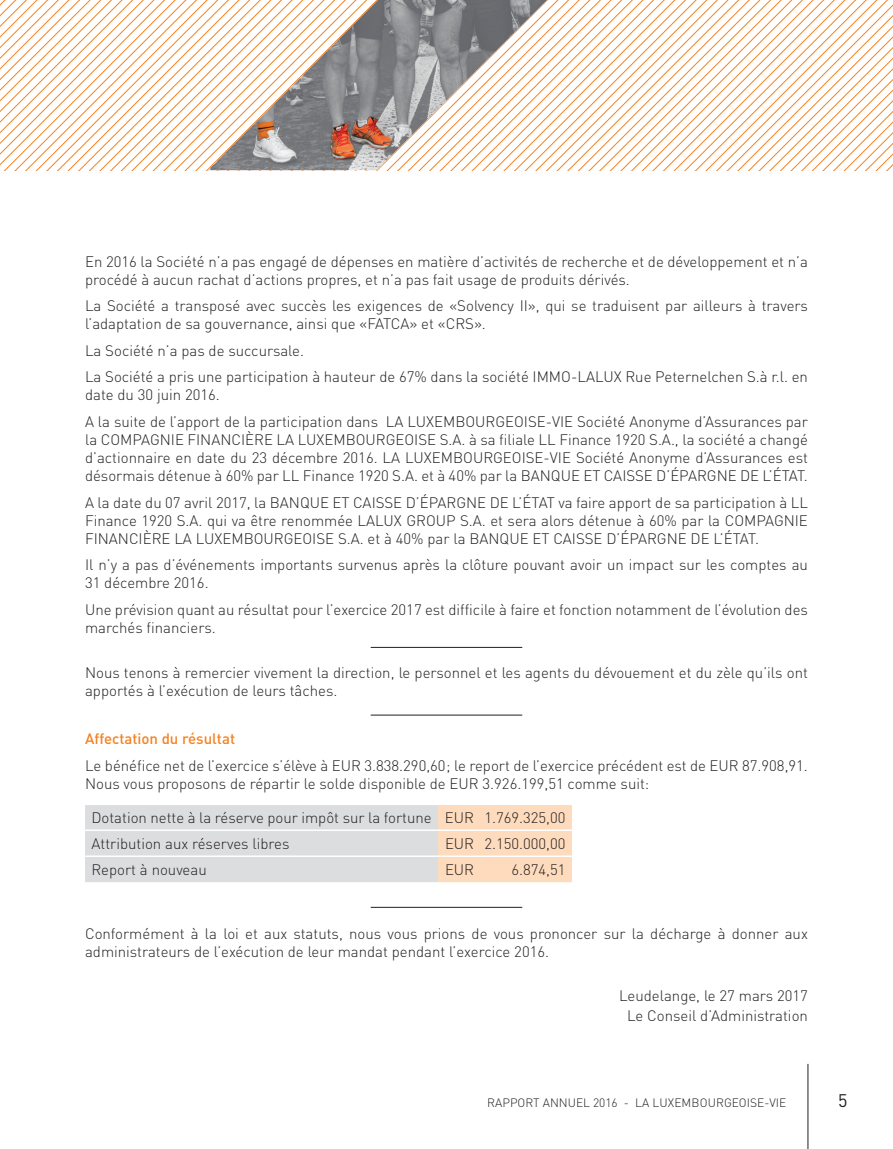
<style>
.page{position:relative;width:893px;height:1149px;background:#fff}
.page>*{position:absolute;margin:0;border:0;box-sizing:border-box;transform-origin:0 0}
.t1{font:18px "DIN Pro";color:#231f20}
.t2{font:300 15px/18px "DIN Pro";color:#231f20}
.t3{font:500 15px "DIN Pro";color:#f58220}
.t4{font:300 12px "DIN Pro";color:#231f20}
</style>
<div class="page">
<svg style="left:0;top:157px;width:893px;height:11px"></svg>
<svg style="left:0;top:147px;width:893px;height:10px"></svg>
<svg style="left:0;top:136px;width:893px;height:11px"></svg>
<svg style="left:0;top:125px;width:893px;height:11px"></svg>
<svg style="left:0;top:115px;width:893px;height:10px"></svg>
<svg style="left:0;top:104px;width:893px;height:11px"></svg>
<svg style="left:0;top:93px;width:893px;height:11px"></svg>
<svg style="left:0;top:83px;width:893px;height:10px"></svg>
<svg style="left:0;top:72px;width:893px;height:11px"></svg>
<svg style="left:0;top:62px;width:893px;height:10px"></svg>
<svg style="left:0;top:51px;width:893px;height:11px"></svg>
<svg style="left:0;top:40px;width:893px;height:11px"></svg>
<svg style="left:0;top:0;width:893px;height:40px"></svg>
<hr style="left:807px;top:1063px;width:1px;height:85px;background:#231f20">
<hr style="left:371px;top:646px;width:151px;height:1px;background:#231f20">
<hr style="left:371px;top:714px;width:151px;height:1px;background:#231f20">
<svg style="left:85px;top:805px;width:487px;height:76px;background:#e5ddd6"></svg>
<hr style="left:85px;top:829px;width:353px;height:1px;background:#fff">
<hr style="left:438px;top:829px;width:36px;height:1px;background:#fff">
<hr style="left:474px;top:829px;width:98px;height:1px;background:#fff">
<hr style="left:85px;top:855px;width:353px;height:1px;background:#fff">
<hr style="left:438px;top:855px;width:36px;height:1px;background:#fff">
<hr style="left:474px;top:855px;width:98px;height:1px;background:#fff">
<hr style="left:371px;top:906px;width:151px;height:1px;background:#231f20">
<img style="left:208px;top:0;width:339px;height:170px">
<p class="t2" style="left:85px;top:252px;width:724px">En 2016 la Société n’a pas engagé de dépenses en matière d’activités de recherche et de développement et n’a procédé à aucun rachat d’actions propres, et n’a pas fait usage de produits dérivés.</p>
<p class="t2" style="left:85px;top:296px;width:724px">La Société a transposé avec succès les exigences de «Solvency II», qui se traduisent par ailleurs à travers l’adaptation de sa gouvernance, ainsi que «FATCA» et «CRS».</p>
<p class="t2" style="left:85px;top:336px;width:724px;line-height:26.5px">La Société n’a pas de succursale.<br>La Société a pris une participation à hauteur de 67% dans la société IMMO-LALUX Rue Peternelchen S.à r.l. en</p>
<p class="t2" style="left:85px;top:381px;width:724px;line-height:26.5px">date du 30 juin 2016.<br>A la suite de l’apport de la participation dans LA LUXEMBOURGEOISE-VIE Société Anonyme d’Assurances par</p>
<p class="t2" style="left:85px;top:430px;width:724px;text-align:justify">la COMPAGNIE FINANCIÈRE LA LUXEMBOURGEOISE S.A. à sa filiale LL Finance 1920 S.A., la société a changé d’actionnaire en date du 23 décembre 2016. LA LUXEMBOURGEOISE-VIE Société Anonyme d’Assurances est désormais détenue à 60% par LL Finance 1920 S.A. et à 40% par la BANQUE ET CAISSE D’ÉPARGNE DE L’ÉTAT.</p>
<p class="t2" style="left:85px;top:492px;width:724px;text-align:justify">A la date du 07 avril 2017, la BANQUE ET CAISSE D’ÉPARGNE DE L’ÉTAT va faire apport de sa participation à LL Finance 1920 S.A. qui va être renommée LALUX GROUP S.A. et sera alors détenue à 60% par la COMPAGNIE FINANCIÈRE LA LUXEMBOURGEOISE S.A. et à 40% par la BANQUE ET CAISSE D’ÉPARGNE DE L’ÉTAT.</p>
<p class="t2" style="left:85px;top:555px;width:724px">Il n’y a pas d’événements importants survenus après la clôture pouvant avoir un impact sur les comptes au<br>31 décembre 2016.</p>
<p class="t2" style="left:85px;top:599px;width:724px">Une prévision quant au résultat pour l’exercice 2017 est difficile à faire et fonction notamment de l’évolution des marchés financiers.</p>
<p class="t2" style="left:85px;top:662px;width:724px">Nous tenons à remercier vivement la direction, le personnel et les agents du dévouement et du zèle qu’ils ont apportés à l’exécution de leurs tâches.</p>
<p class="t3" style="left:85px;top:728px;width:152px">Affectation du résultat</p>
<p class="t2" style="left:85px;top:755px;width:724px">Le bénéfice net de l’exercice s’élève à EUR 3.838.290,60; le report de l’exercice précédent est de EUR 87.908,91.<br>Nous vous proposons de répartir le solde disponible de EUR 3.926.199,51 comme suit:</p>
<p class="t2" style="left:91px;top:803px;width:476px;line-height:26px">Dotation nette à la réserve pour impôt sur la fortune EUR 1.769.325,00<br>Attribution aux réserves libres</p>
<p class="t2" style="left:445px;top:833px;width:122px">EUR 2.150.000,00</p>
<p class="t2" style="left:91px;top:860px;width:117px">Report à nouveau</p>
<p class="t2" style="left:445px;top:860px;width:31px">EUR</p>
<p class="t2" style="left:511px;top:860px;width:56px">6.874,51</p>
<p class="t2" style="left:85px;top:923px;width:724px">Conformément à la loi et aux statuts, nous vous prions de vous prononcer sur la décharge à donner aux administrateurs de l’exécution de leur mandat pendant l’exercice 2016.</p>
<p class="t2" style="left:619px;top:984px;width:190px;line-height:20.1px;text-align:center">Leudelange, le 27 mars 2017<br>Le Conseil d’Administration</p>
<p class="t4" style="left:487px;top:1094px;width:300px">RAPPORT ANNUEL 2016 - LA LUXEMBOURGEOISE-VIE</p>
<p class="t1" style="left:838px;top:1088px;width:11px">5</p>
</div>
